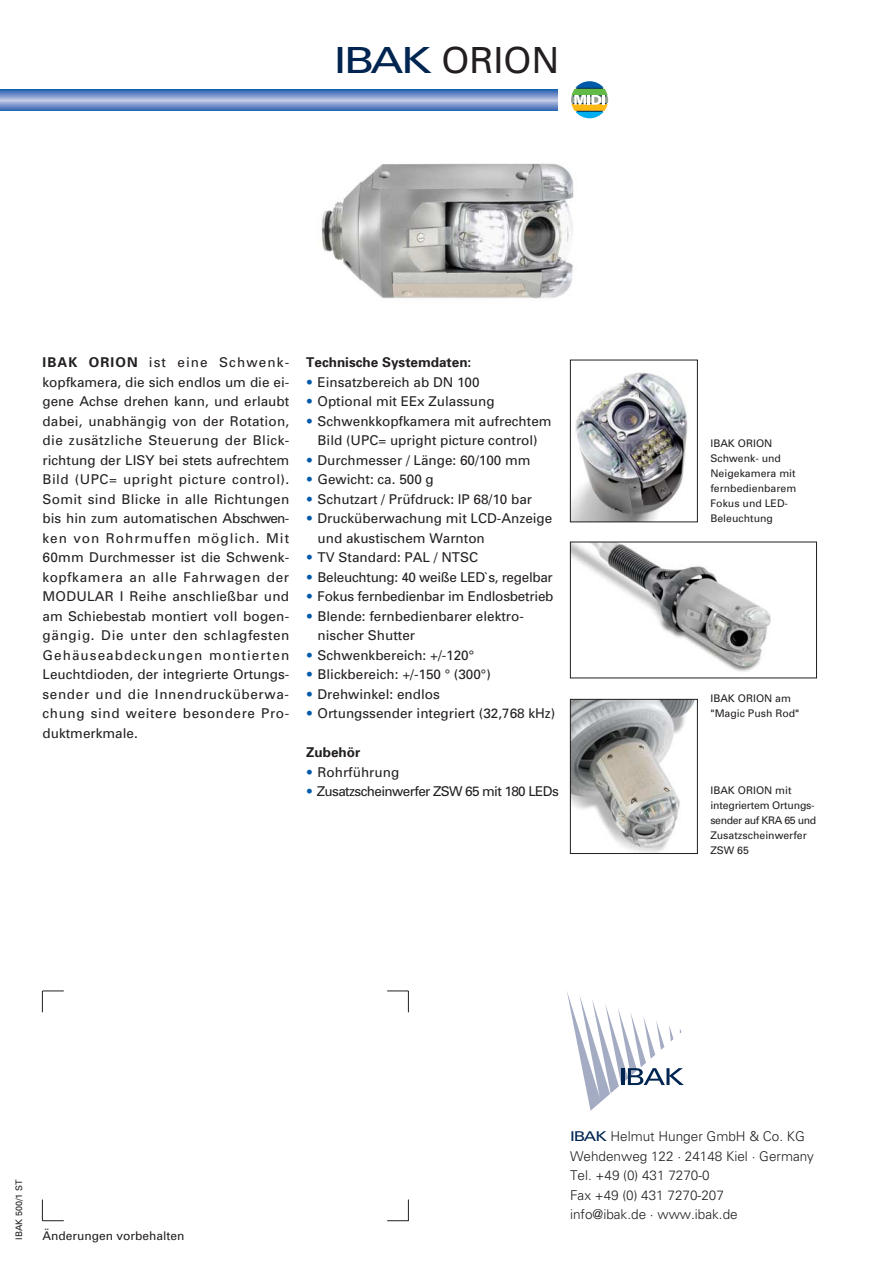
<style>
.page{position:relative;width:893px;height:1262px;background:#fff}
.page>*{position:absolute;margin:0;border:0;box-sizing:border-box;transform-origin:0 0}
.t1{font:36px "Univers";color:#231f20}
.t2{font:13.5px/19.5px "Univers";color:#231f20}
.t3{font:300 13.5px/19.5px "Univers";color:#231f20}
.t4{font:13.5px "Univers";letter-spacing:-.02em;color:#231f20}
.t5{font:13.5px "Univers";letter-spacing:-.045em;color:#231f20}
.t6{font:700 13.5px "Univers";color:#231f20}
.t7{font:12px "Univers";color:#231f20}
.t8{font:10.5px/15px "Univers";color:#231f20}
.t9{font:9px "Univers";color:#231f20}
.s1{color:#002551}
.s2{font-weight:700}
.s3{font-weight:900;color:#005aaa}
.s4{font-weight:400;color:#002551}
</style>
<div class="page">
<img style="left:572px;top:372px;width:116px;height:148px">
<div style="left:570px;top:360px;width:127px;height:162px;border:1px solid #231f20"></div>
<img style="left:572px;top:544px;width:199px;height:128px">
<img style="left:321px;top:163px;width:253px;height:136px">
<img style="left:572px;top:701px;width:123px;height:150px">
<div style="left:570px;top:699px;width:127px;height:154px;border:1px solid #231f20"></div>
<svg style="left:0;top:89px;width:557px;height:22px;background:#7292c9"></svg>
<svg style="left:42px;top:990px;width:22px;height:22px"></svg>
<svg style="left:42px;top:1199px;width:22px;height:22px"></svg>
<svg style="left:387px;top:990px;width:22px;height:22px"></svg>
<svg style="left:387px;top:1199px;width:22px;height:22px"></svg>
<svg style="left:567px;top:992px;width:117px;height:118px"></svg>
<svg style="left:571px;top:81px;width:37px;height:37px"></svg>
<h1 class="t1" style="left:334px;top:47px;width:227px"><span class="s1">IBAK</span> ORION</h1>
<p class="t2" style="left:43px;top:354px;width:248px;text-align:justify"><span class="s2">IBAK ORION</span> ist eine Schwenk&shy;kopfkamera, die sich endlos um die ei&shy;gene Achse drehen kann, und erlaubt dabei, unabhängig von der Rotation, die zusätzliche Steuerung der Blick&shy;richtung der LISY bei stets aufrechtem Bild (UPC= upright picture control).<br>Somit sind Blicke in alle Richtungen bis hin zum automatischen Abschwen&shy;ken von Rohrmuffen möglich. Mit 60mm Durchmesser ist die Schwenk&shy;kopfkamera an alle Fahrwagen der MODULAR I Reihe anschließbar und am Schiebestab montiert voll bogen&shy;gängig. Die unter den schlagfesten Gehäuseabdeckungen montierten Leuchtdioden, der integrierte Ortungs&shy;sender und die Innendrucküberwa&shy;chung sind weitere besondere Pro&shy;duktmerkmale.</p>
<p class="t6" style="left:306px;top:357px;width:167px">Technische Systemdaten:</p>
<p class="t2" style="left:306px;top:373px;width:175px"><span class="s3">•</span> Einsatzbereich ab DN 100</p>
<p class="t2" style="left:306px;top:393px;width:190px"><span class="s3">•</span> Optional mit EEx Zulassung</p>
<p class="t2" style="left:306px;top:412px;width:247px;text-align:center"><span class="s3">•</span> Schwenkkopfkamera mit aufrechtem<br>Bild (UPC= upright picture control)</p>
<p class="t2" style="left:306px;top:451px;width:226px"><span class="s3">•</span> Durchmesser / Länge: 60/100 mm</p>
<p class="t2" style="left:306px;top:471px;width:129px"><span class="s3">•</span> Gewicht: ca. 500 g</p>
<p class="t2" style="left:306px;top:490px;width:227px"><span class="s3">•</span> Schutzart / Prüfdruck: IP 68/10 bar</p>
<p class="t2" style="left:317px;top:510px;width:236px;text-indent:-11px"><span class="s3">•</span> Drucküberwachung mit LCD-Anzeige und akustischem Warnton</p>
<p class="t2" style="left:306px;top:549px;width:173px"><span class="s3">•</span> TV Standard: PAL / NTSC</p>
<p class="t4" style="left:306px;top:572px;width:248px"><span class="s3">•</span> Beleuchtung: 40 weiße LED`s, regelbar</p>
<p class="t2" style="left:306px;top:588px;width:249px"><span class="s3">•</span> Fokus fernbedienbar im Endlosbetrieb</p>
<p class="t2" style="left:317px;top:607px;width:208px;text-indent:-11px"><span class="s3">•</span> Blende: fernbedienbarer elektro&shy;nischer Shutter</p>
<p class="t2" style="left:306px;top:646px;width:169px"><span class="s3">•</span> Schwenkbereich: +/-120°</p>
<p class="t2" style="left:306px;top:666px;width:186px"><span class="s3">•</span> Blickbereich: +/-150 ° (300°)</p>
<p class="t2" style="left:306px;top:685px;width:135px"><span class="s3">•</span> Drehwinkel: endlos</p>
<p class="t2" style="left:306px;top:705px;width:250px"><span class="s3">•</span> Ortungssender integriert (32,768 kHz)</p>
<p class="t6" style="left:306px;top:747px;width:55px">Zubehör</p>
<p class="t2" style="left:306px;top:763px;width:94px"><span class="s3">•</span> Rohrführung</p>
<p class="t5" style="left:306px;top:786px;width:254px"><span class="s3">•</span> Zusatzscheinwerfer ZSW 65 mit 180 LEDs</p>
<p class="t8" style="left:710px;top:783px;width:107px">IBAK ORION mit integriertem Ortungs&shy;sender auf KRA 65 und<br>Zusatzscheinwerfer<br>ZSW 65</p>
<p class="t8" style="left:710px;top:437px;width:87px">IBAK ORION<br>Schwenk- und<br>Neigekamera mit fernbedienbarem<br>Fokus und LED-<br>Beleuchtung</p>
<p class="t8" style="left:710px;top:692px;width:90px">IBAK ORION am "Magic Push Rod"</p>
<p class="t9" style="left:16px;top:1239px;width:62px;rotate:-90deg">IBAK 500/1 ST</p>
<p class="t7" style="left:43px;top:1231px;width:143px">Änderungen vorbehalten</p>
<p class="t3" style="left:570px;top:1127px;width:245px"><span class="s4">IBAK</span> Helmut Hunger GmbH &amp; Co. KG<br>Wehdenweg 122 · 24148 Kiel · Germany<br>Tel. +49 (0) 431 7270-0<br>Fax +49 (0) 431 7270-207<br>info@ibak.de · www.ibak.de</p>
</div>
